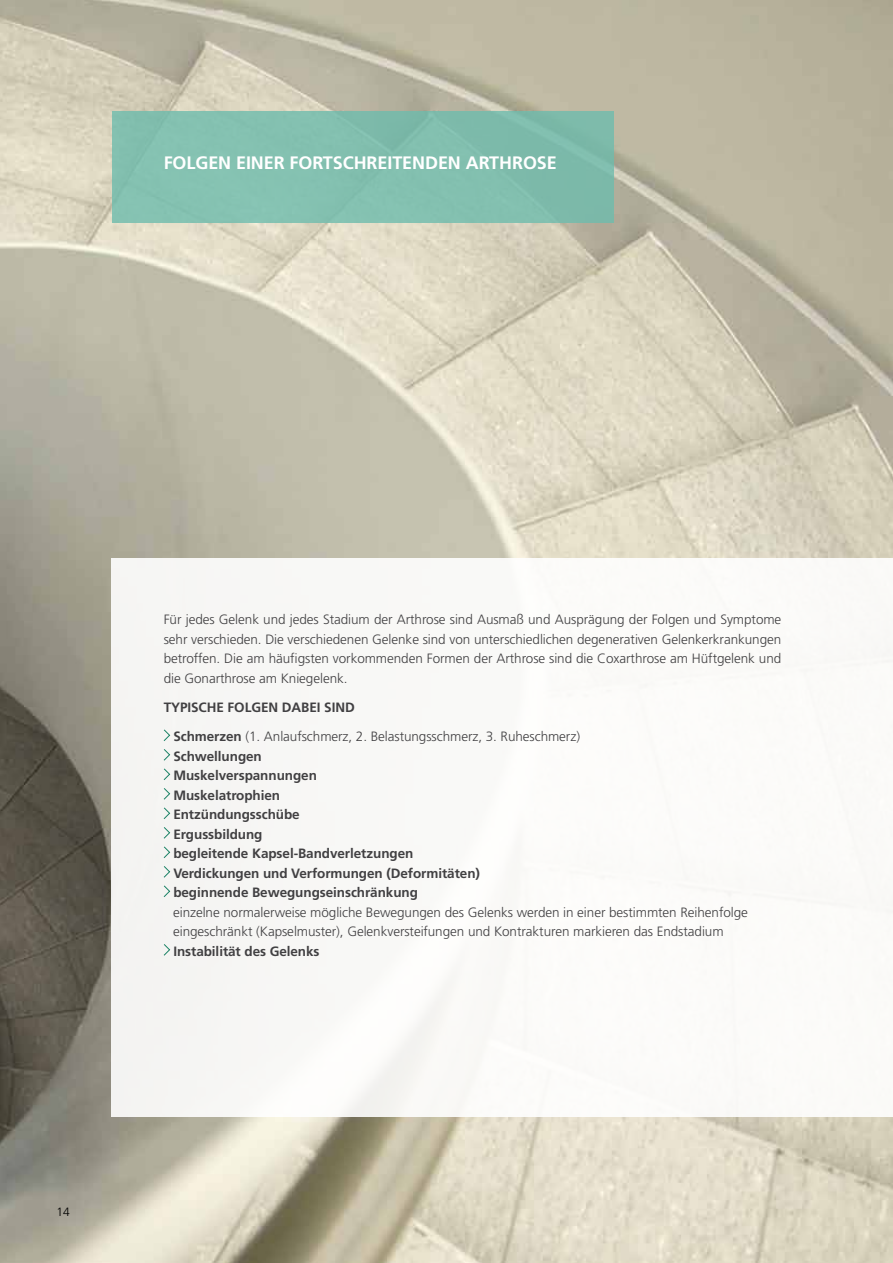
<style>
.page{position:relative;width:893px;height:1263px;background:#fff}
.page>*{position:absolute;margin:0;border:0;box-sizing:border-box;transform-origin:0 0}
.t1{font:700 18px "Frutiger LT Pro";letter-spacing:-.005em;color:#fff}
.t2{font:300 13.5px/19.5px "Frutiger LT Pro";letter-spacing:-.005em;color:#414042}
.t3{font:700 13.5px/19.5px "Frutiger LT Pro";letter-spacing:-.005em;color:#414042}
.t4{font:300 12px "Frutiger LT Pro";color:#000}
.s1{font-weight:700}
</style>
<div class="page">
<img style="left:0;top:0;width:893px;height:1263px">
<div style="left:112px;top:558px;width:781px;height:558px;background:#faf9f7"></div>
<svg style="left:163px;top:729px;width:8px;height:13px"></svg>
<svg style="left:163px;top:749px;width:8px;height:12px"></svg>
<svg style="left:163px;top:768px;width:8px;height:13px"></svg>
<svg style="left:163px;top:788px;width:8px;height:12px"></svg>
<svg style="left:163px;top:807px;width:8px;height:13px"></svg>
<svg style="left:163px;top:827px;width:8px;height:12px"></svg>
<svg style="left:163px;top:846px;width:8px;height:13px"></svg>
<svg style="left:163px;top:866px;width:8px;height:12px"></svg>
<svg style="left:163px;top:885px;width:8px;height:13px"></svg>
<svg style="left:163px;top:944px;width:8px;height:12px"></svg>
<div style="left:112px;top:112px;width:501px;height:111px;background:#83c0b0"></div>
<h1 class="t1" style="left:164px;top:152px;width:35px">Folgen</h1>
<h1 class="t1" style="left:236px;top:152px;width:10px">eine</h1>
<h1 class="t1" style="left:274px;top:152px;width:61px">r fortsch</h1>
<h1 class="t1" style="left:367px;top:152px;width:21px">reiten</h1>
<h1 class="t1" style="left:425px;top:152px;width:122px">den Arth rose</h1>
<p class="t2" style="left:164px;top:610px;width:619px;text-align:justify">Für jedes Gelenk und jedes Stadium der Arthrose sind Ausmaß und Ausprägung der Folgen und Symptome sehr verschieden. Die verschiedenen Gelenke sind von unterschiedlichen degenerativen Gelenkerkrankungen betroffen. Die am häufigsten vorkommenden Formen der Arthrose sind die Coxarthrose am Hüftgelenk und die Gonarthrose am Kniegelenk.</p>
<p class="t3" style="left:164px;top:697px;width:25px">Typische</p>
<p class="t3" style="left:228px;top:697px;width:26px">Folgen</p>
<p class="t2" style="left:173px;top:693px;width:408px;line-height:29.2px;text-indent:109px"><span class="s1">dabei sin d<br>Schmerzen</span> (1. Anlaufschmerz, 2. Belastungsschmerz, 3. Ruheschmerz)</p>
<p class="t3" style="left:173px;top:746px;width:308px">Schwellungen<br>Muskelverspannungen<br>Muskelatrophien<br>Entzündungsschübe<br>Ergussbildung<br>begleitende Kapsel-Bandverletzungen<br>Verdickungen und Verformungen (Deformitäten) beginnende Bewegungseinschränkung</p>
<p class="t2" style="left:173px;top:902px;width:576px">einzelne normalerweise mögliche Bewegungen des Gelenks werden in einer bestimmten Reihenfolge eingeschränkt (Kapselmuster), Gelenkversteifungen und Kontrakturen markieren das Endstadium</p>
<p class="t3" style="left:173px;top:941px;width:148px">Instabilität des Gelenks</p>
<p class="t4" style="left:56px;top:1204px;width:15px">14</p>
</div>
